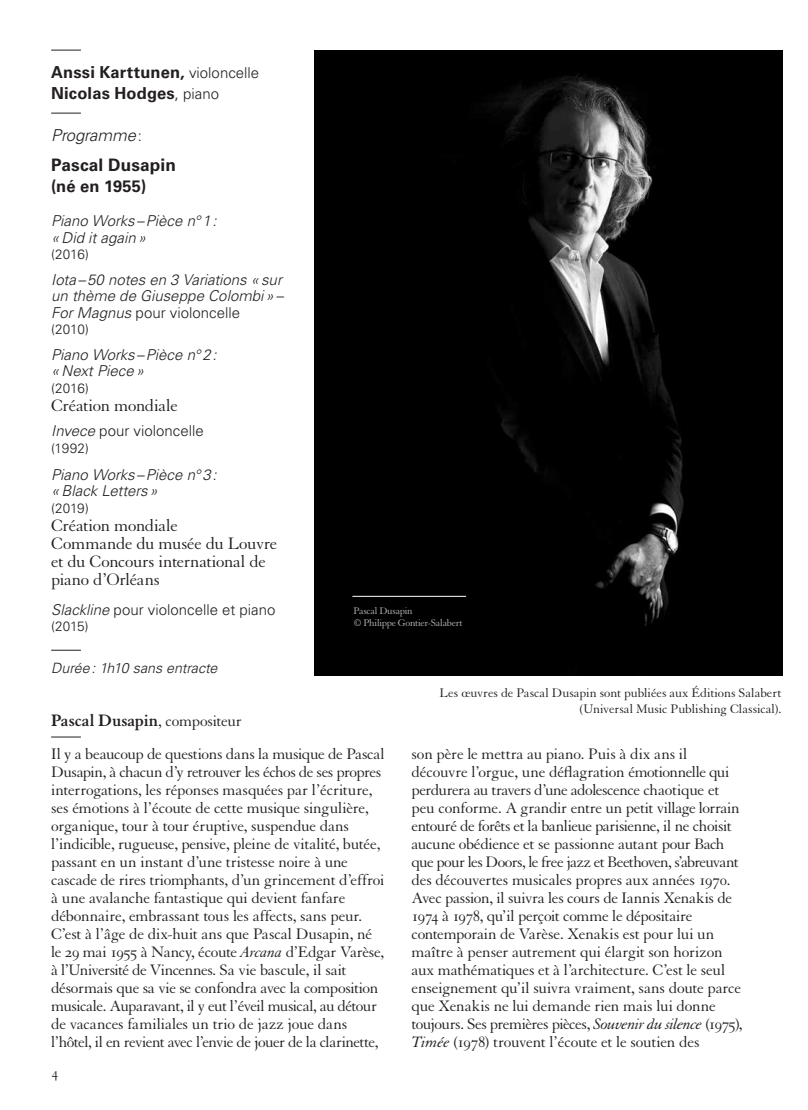
<style>
.page{position:relative;width:808px;height:1110px;background:#fff}
.page>*{position:absolute;margin:0;border:0;box-sizing:border-box;transform-origin:0 0}
.t1{font:18px/18px "Granjon LT Std";letter-spacing:-.02em;color:#231f20}
.t2{font:700 18px "Granjon LT Std";color:#231f20}
.t3{font:700 17.25px "Univers LT Std";letter-spacing:.005em;color:#231f20}
.t4{font:16.5px/18px "Granjon LT Std";letter-spacing:-.02em;color:#231f20}
.t5{font:700 16.5px/21px "Univers LT Std";letter-spacing:.01em;color:#231f20}
.t6{font:italic 300 16.5px "Univers LT Std";letter-spacing:-.005em;color:#231f20}
.t7{font:italic 300 15px/16.5px "Univers LT Std";color:#231f20}
.t8{font:300 15px "Univers LT Std";color:#231f20}
.t9{font:15px "Granjon LT Std";color:#231f20}
.t10{font:italic 300 14.25px "Univers LT Std";letter-spacing:-.005em;color:#231f20}
.t11{font:13.5px/16.5px "Granjon LT Std";letter-spacing:-.005em;color:#231f20;text-align:right}
.t12{font:300 13.5px "Univers LT Std";letter-spacing:-.005em;color:#231f20}
.t13{font:10.5px/12px "Granjon LT Std";letter-spacing:-.02em;color:#b4b6b8}
.s1{font-weight:300;font-size:15px}
.s2{font-weight:300}
.s3{font-style:normal;font-size:15px}
.s4{font-style:normal}
.s5{font-style:italic}
.s6{font-weight:400;font-size:16.5px}
</style>
<div class="page">
<hr style="left:51px;top:50px;width:30px;height:1px;background:#231f20">
<hr style="left:51px;top:113px;width:30px;height:1px;background:#231f20">
<hr style="left:51px;top:650px;width:30px;height:1px;background:#231f20">
<img style="left:315px;top:50px;width:467px;height:626px">
<hr style="left:51px;top:736px;width:30px;height:1px;background:#231f20">
<hr style="left:352px;top:596px;width:114px;height:1px;background:#fff">
<p class="t5" style="left:51px;top:62px;width:209px">Anssi Karttunen, <span class="s1">violoncelle<br></span>Nicolas Hodges<span class="s2">,</span> <span class="s1">piano</span></p>
<p class="t6" style="left:51px;top:125px;width:92px">Programme<span class="s3">:</span></p>
<p class="t3" style="left:51px;top:155px;width:126px">Pascal Dusapin</p>
<p class="t5" style="left:51px;top:176px;width:97px">(né en 1955)</p>
<p class="t7" style="left:51px;top:213px;width:167px">Piano Works–Pièce n°1: «Did it again»</p>
<p class="t12" style="left:51px;top:246px;width:39px">(2016)</p>
<p class="t7" style="left:51px;top:271px;width:234px;text-align:justify">Iota–50 notes en 3 Variations «sur un thème de Giuseppe Colombi»– For Magnus <span class="s4">pour violoncelle</span></p>
<p class="t12" style="left:51px;top:321px;width:39px">(2010)</p>
<p class="t7" style="left:51px;top:346px;width:167px">Piano Works –Pièce n°2: «Next Piece»</p>
<p class="t12" style="left:51px;top:380px;width:39px">(2016)</p>
<p class="t1" style="left:51px;top:397px;width:128px">Création mondiale</p>
<p class="t8" style="left:51px;top:422px;width:154px"><span class="s5">Invece</span> pour violoncelle</p>
<p class="t12" style="left:51px;top:440px;width:39px">(1992)</p>
<p class="t7" style="left:51px;top:466px;width:167px">Piano Works –Pièce n°3: «Black Letters»</p>
<p class="t12" style="left:51px;top:500px;width:39px">(2019)</p>
<p class="t1" style="left:51px;top:517px;width:228px">Création mondiale<br>Commande du musée du Louvre et du Concours international de piano d’Orléans</p>
<p class="t8" style="left:51px;top:600px;width:226px"><span class="s5">Slackline</span> pour violoncelle et piano</p>
<p class="t12" style="left:51px;top:618px;width:39px">(2015)</p>
<p class="t10" style="left:51px;top:660px;width:168px">Durée: 1h10 sans entracte</p>
<p class="t13" style="left:353px;top:605px;width:111px">Pascal Dusapin<br>© Philippe Gontier-Salabert</p>
<p class="t11" style="left:439px;top:684px;width:343px">Les œuvres de Pascal Dusapin sont publiées aux Éditions Salabert (Universal Music Publishing Classical).</p>
<p class="t2" style="left:51px;top:710px;width:192px">Pascal Dusapin<span class="s6">, compositeur</span></p>
<p class="t4" style="left:51px;top:745px;width:335px">Il y a beaucoup de questions dans la musique de Pascal Dusapin, à chacun d’y retrouver les échos de ses propres interrogations, les réponses masquées par l’écriture, ses émotions à l’écoute de cette musique singulière, organique, tour à tour éruptive, suspendue dans l’indicible, rugueuse, pensive, pleine de vitalité, butée, passant en un instant d’une tristesse noire à une cascade de rires triomphants, d’un grincement d’effroi à une avalanche fantastique qui devient fanfare débonnaire, embrassant tous les affects, sans peur.<br>C’est à l’âge de dix-huit ans que Pascal Dusapin, né le 29 mai 1955 à Nancy, écoute <span class="s5">Arcana</span> d’Edgar Varèse, à l’Université de Vincennes. Sa vie bascule, il sait désormais que sa vie se confondra avec la composition musicale. Auparavant, il y eut l’éveil musical, au détour de vacances familiales un trio de jazz joue dans l’hôtel, il en revient avec l’envie de jouer de la clarinette,</p>
<p class="t4" style="left:411px;top:745px;width:333px">son père le mettra au piano. Puis à dix ans il découvre l’orgue, une déflagration émotionnelle qui perdurera au travers d’une adolescence chaotique et peu conforme. A grandir entre un petit village lorrain entouré de forêts et la banlieue parisienne, il ne choisit aucune obédience et se passionne autant pour Bach que pour les Doors, le free jazz et Beethoven, s’abreuvant des découvertes musicales propres aux années 1970.<br>Avec passion, il suivra les cours de Iannis Xenakis de 1974 à 1978, qu’il perçoit comme le dépositaire contemporain de Varèse. Xenakis est pour lui un maître à penser autrement qui élargit son horizon aux mathématiques et à l’architecture. C’est le seul enseignement qu’il suivra vraiment, sans doute parce que Xenakis ne lui demande rien mais lui donne toujours. Ses premières pièces, <span class="s5">Souvenir du silence</span> (1975), <span class="s5">Timée</span> (1978) trouvent l’écoute et le soutien des</p>
<p class="t9" style="left:52px;top:1064px;width:8px">4</p>
</div>
